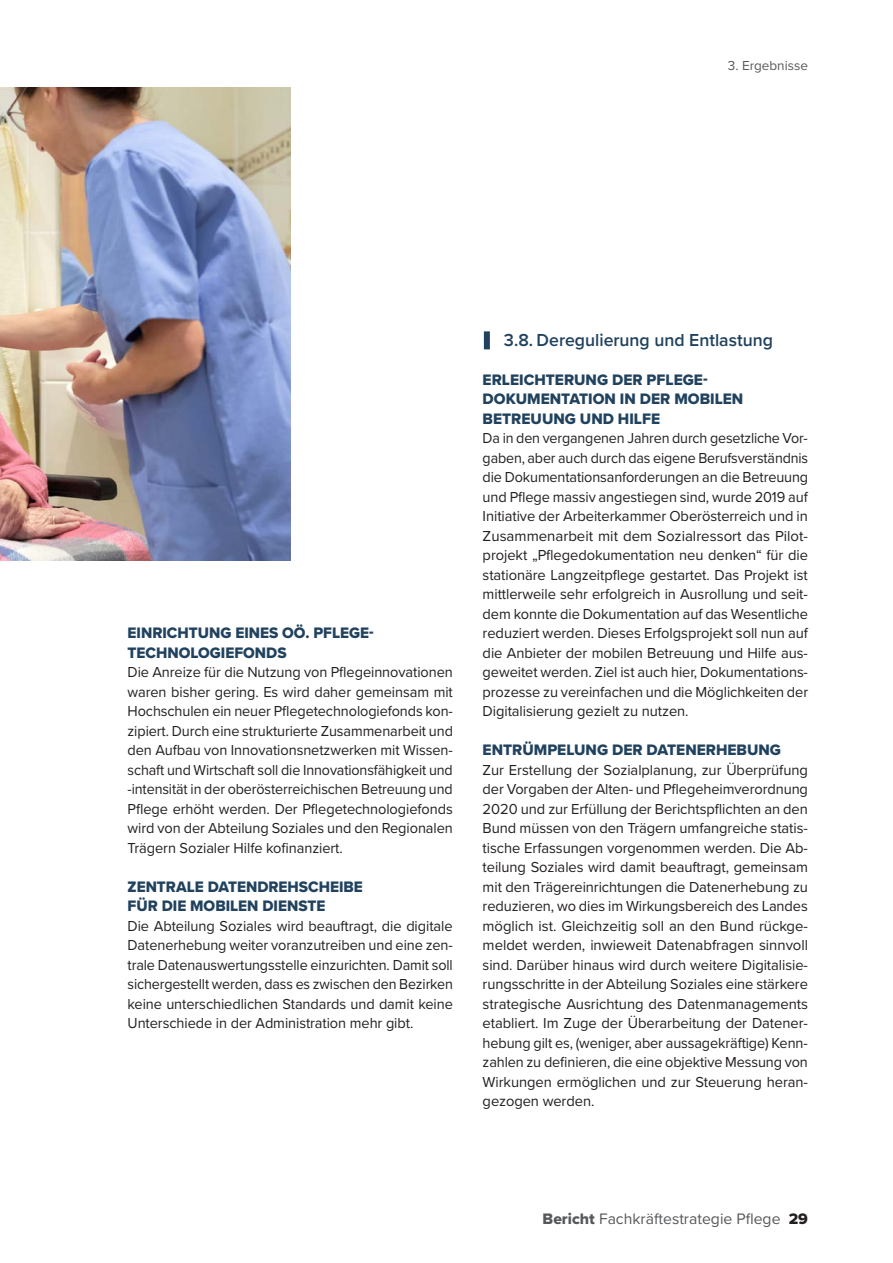
<style>
.page{position:relative;width:893px;height:1263px;background:#fff}
.page>*{position:absolute;margin:0;border:0;box-sizing:border-box;transform-origin:0 0}
.t1{font:600 18px "Proxima Nova";color:#21425e}
.t2{font:15.75px/19.5px "Proxima Nova Extrabld";color:#21425e}
.t3{font:15.75px "Proxima Nova";color:#57585a}
.t4{font:15px/19.5px "Proxima Nova";letter-spacing:-.005em;color:#231f20;text-align:justify}
.t5{font:15px/19.5px "Proxima Nova";letter-spacing:-.005em;color:#231f20;text-align:justify;scale:.95 1}
.t6{font:13.5px "Proxima Nova";color:#57585a}
.s1{font-family:"Proxima Nova Extrabld"}
.s2{font-family:"Proxima Nova Extrabld";color:#231f20}
</style>
<div class="page">
<div style="left:484px;top:331px;width:6px;height:18px;background:#21425e"></div>
<img style="left:0;top:87px;width:290px;height:473px">
<p class="t6" style="left:728px;top:56px;width:81px">3. Ergebnisse</p>
<p class="t2" style="left:128px;top:623px;width:247px">EINRICHTUNG EINES OÖ. PFLEGE-<br>TECHNOLOGIEFONDS</p>
<p class="t4" style="left:128px;top:662px;width:327px">Die Anreize für die Nutzung von Pflegeinnovationen waren bisher gering. Es wird daher gemeinsam mit Hochschulen ein neuer Pflegetechnologiefonds kon&shy;zipiert. Durch eine strukturierte Zusammenarbeit und den Aufbau von Innovationsnetzwerken mit Wissen&shy;schaft und Wirtschaft soll die Innovationsfähigkeit und -intensität in der oberösterreichischen Betreuung und Pflege erhöht werden. Der Pflegetechnologiefonds wird von der Abteilung Soziales und den Regionalen Trägern Sozialer Hilfe kofinanziert.</p>
<p class="t2" style="left:128px;top:876px;width:237px">ZENTRALE DATENDREHSCHEIBE<br>FÜR DIE MOBILEN DIENSTE</p>
<p class="t4" style="left:128px;top:915px;width:327px">Die Abteilung Soziales wird beauftragt, die digitale Datenerhebung weiter voranzutreiben und eine zen&shy;trale Datenauswertungsstelle einzurichten. Damit soll sichergestellt werden, dass es zwischen den Bezirken keine unterschiedlichen Standards und damit keine Unterschiede in der Administration mehr gibt.</p>
<p class="t1" style="left:504px;top:326px;width:270px">3.8. Deregulierung und Entlastung</p>
<p class="t2" style="left:483px;top:369px;width:262px">ERLEICHTERUNG DER PFLEGE-<br>DOKUMENTATION IN DER MOBILEN<br>BETREUUNG UND HILFE</p>
<p class="t5" style="left:483px;top:428px;width:344px">Da in den vergangenen Jahren durch gesetzliche Vor&shy;gaben, aber auch durch das eigene Berufsverständnis die Dokumentationsanforderungen an die Betreuung und Pflege massiv angestiegen sind, wurde 2019 auf Initiative der Arbeiterkammer Oberösterreich und in Zusammenarbeit mit dem Sozialressort das Pilot&shy;projekt „Pflegedokumentation neu denken“ für die stationäre Langzeitpflege gestartet. Das Projekt ist mittlerweile sehr erfolgreich in Ausrollung und seit&shy;dem konnte die Dokumentation auf das Wesentliche reduziert werden. Dieses Erfolgsprojekt soll nun auf die Anbieter der mobilen Betreuung und Hilfe aus&shy;geweitet werden. Ziel ist auch hier, Dokumentations&shy;prozesse zu vereinfachen und die Möglichkeiten der Digitalisierung gezielt zu nutzen.</p>
<p class="t2" style="left:483px;top:740px;width:300px">ENTRÜMPELUNG DER DATENERHEBUNG</p>
<p class="t4" style="left:483px;top:759px;width:327px">Zur Erstellung der Sozialplanung, zur Überprüfung der Vorgaben der Alten- und Pflegeheimverordnung 2020 und zur Erfüllung der Berichtspflichten an den Bund müssen von den Trägern umfangreiche statis&shy;tische Erfassungen vorgenommen werden. Die Ab&shy;teilung Soziales wird damit beauftragt, gemeinsam mit den Trägereinrichtungen die Datenerhebung zu reduzieren, wo dies im Wirkungsbereich des Landes möglich ist. Gleichzeitig soll an den Bund rückge&shy;meldet werden, inwieweit Datenabfragen sinnvoll sind. Darüber hinaus wird durch weitere Digitalisie&shy;rungsschritte in der Abteilung Soziales eine stärkere strategische Ausrichtung des Datenmanagements etabliert. Im Zuge der Überarbeitung der Datener&shy;hebung gilt es, (weniger, aber aussagekräftige) Kenn&shy;zahlen zu definieren, die eine objektive Messung von Wirkungen ermöglichen und zur Steuerung heran&shy;gezogen werden.</p>
<p class="t3" style="left:543px;top:1207px;width:267px"><span class="s1">Bericht</span> Fachkräftestrategie Pflege <span class="s2">29</span></p>
</div>
